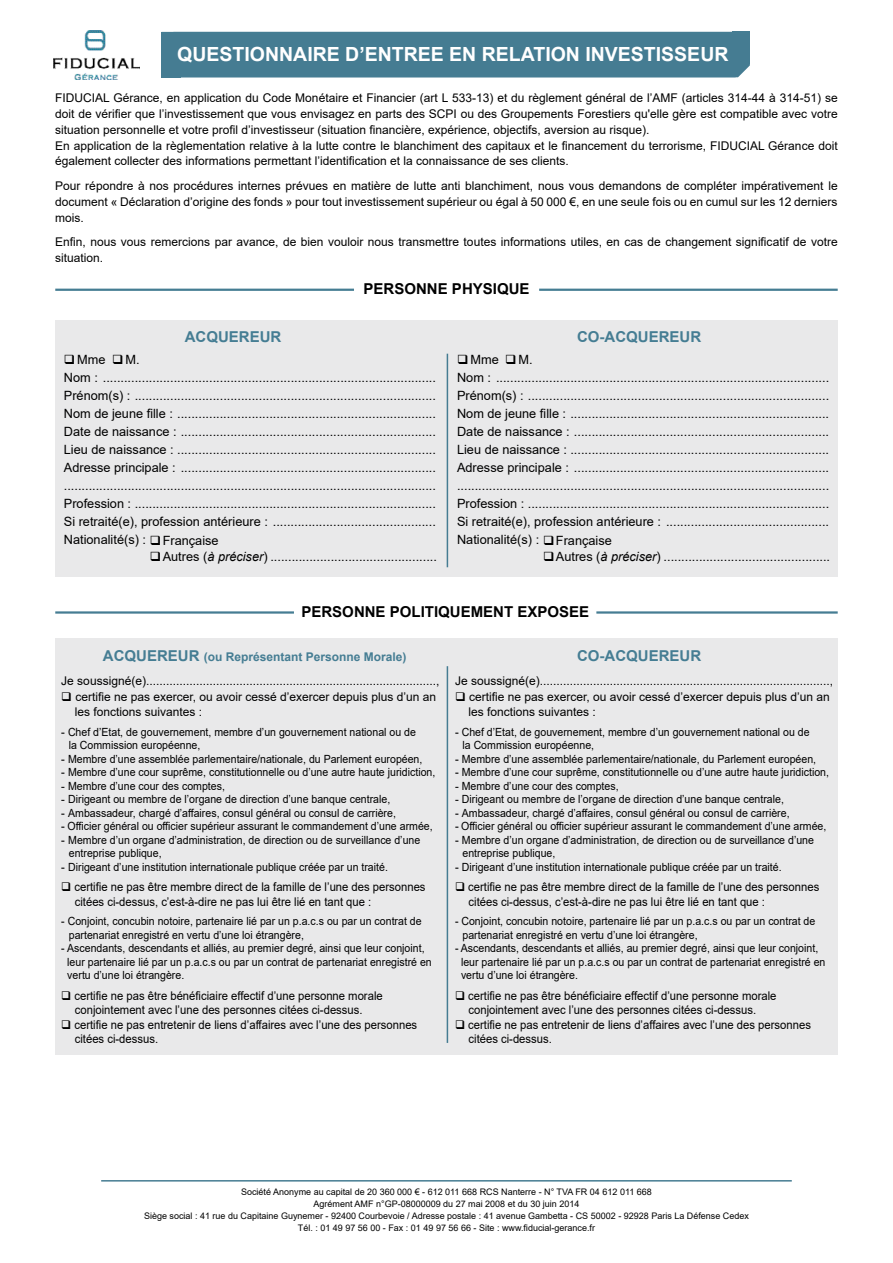
<style>
.page{position:relative;width:893px;height:1263px;background:#fff}
.page>*{position:absolute;margin:0;border:0;box-sizing:border-box;transform-origin:0 0}
.t1{font:700 19.5px "Arial";color:#fff}
.t2{font:700 15px "Arial";color:#000}
.t3{font:700 15px "Arial";color:#457d93}
.t4{font:12.75px/18px "Arial";color:#000}
.t5{font:12px/15.8px "Arial";color:#000}
.t6{font:12px/14.4px "Arial";color:#000;scale:.94 1}
.t7{font:700 12px "Arial";color:#457d93}
.t8{font:11.25px/13.5px "Arial";color:#000}
.t9{font:11.25px/13.5px "Arial";color:#000;scale:.94 1}
.t10{font:9px/12.1px "Arial";color:#000;text-align:center}
.s1{font-style:italic}
.s2{font-size:15px}
.s3{font-size:10.65px}
</style>
<div class="page">
<hr style="left:101px;top:1180px;width:691px;height:1px;background:#457c92">
<div style="left:181px;top:34px;width:569px;height:43px;background:#457c92"></div>
<div style="left:162px;top:32px;width:19px;height:45px;background:#457c92"></div>
<div style="left:732px;top:32px;width:18px;height:32px;background:#457c92"></div>
<hr style="left:162px;top:32px;width:588px;height:2px;background:#457d93">
<hr style="left:162px;top:75px;width:574px;height:2px;background:#457d93">
<hr style="left:55px;top:289px;width:299px;height:2px;background:#457d93">
<hr style="left:539px;top:289px;width:299px;height:2px;background:#457d93">
<div style="left:55px;top:320px;width:783px;height:257px;background:#e9e9ea"></div>
<hr style="left:447px;top:354px;width:1px;height:213px;background:#457c92">
<div style="left:55px;top:638px;width:783px;height:416px;background:#e9e9ea"></div>
<hr style="left:55px;top:611px;width:239px;height:3px;background:#457d93">
<hr style="left:596px;top:611px;width:242px;height:3px;background:#457d93">
<hr style="left:447px;top:666px;width:1px;height:377px;background:#457c92">
<img style="left:53px;top:30px;width:87px;height:49px">
<h1 class="t1" style="left:177px;top:41px;width:553px">QUESTIONNAIRE D’ENTREE EN RELATION INVESTISSEUR</h1>
<p class="t5" style="left:55px;top:90px;width:784px">FIDUCIAL Gérance, en application du Code Monétaire et Financier (art L 533-13) et du règlement général de l’AMF (articles 314-44 à 314-51) se doit de vérifier que l’investissement que vous envisagez en parts des SCPI ou des Groupements Forestiers qu'elle gère est compatible avec votre situation personnelle et votre profil d’investisseur (situation financière, expérience, objectifs, aversion au risque).<br>En application de la règlementation relative à la lutte contre le blanchiment des capitaux et le financement du terrorisme, FIDUCIAL Gérance doit également collecter des informations permettant l’identification et la connaissance de ses clients.</p>
<p class="t5" style="left:55px;top:178px;width:784px;text-align:justify">Pour répondre à nos procédures internes prévues en matière de lutte anti blanchiment, nous vous demandons de compléter impérativement le document « Déclaration d’origine des fonds » pour tout investissement supérieur ou égal à 50 000 €, en une seule fois ou en cumul sur les 12 derniers mois.</p>
<p class="t5" style="left:55px;top:234px;width:784px">Enfin, nous vous remercions par avance, de bien vouloir nous transmettre toutes informations utiles, en cas de changement significatif de votre situation.</p>
<p class="t2" style="left:364px;top:278px;width:167px">PERSONNE PHYSIQUE</p>
<p class="t3" style="left:185px;top:326px;width:98px">ACQUEREUR</p>
<p class="t3" style="left:577px;top:326px;width:126px">CO-ACQUEREUR</p>
<p class="t4" style="left:64px;top:351px;width:374px">❑ Mme ❑ M.<br>Nom : ..............................................................................................<br>Prénom(s) : .....................................................................................<br>Nom de jeune fille : .........................................................................<br>Date de naissance : ........................................................................<br>Lieu de naissance : .........................................................................<br>Adresse principale : ........................................................................ .........................................................................................................<br>Profession : .....................................................................................<br>Si retraité(e), profession antérieure : ..............................................<br>Nationalité(s) : ❑ Française</p>
<p class="t4" style="left:150px;top:547px;width:289px">❑ Autres (<span class="s1">à préciser</span>) ...............................................</p>
<p class="t4" style="left:457px;top:351px;width:374px">❑ Mme ❑ M.<br>Nom : ..............................................................................................<br>Prénom(s) : .....................................................................................<br>Nom de jeune fille : .........................................................................<br>Date de naissance : ........................................................................<br>Lieu de naissance : .........................................................................<br>Adresse principale : ........................................................................ .........................................................................................................<br>Profession : .....................................................................................<br>Si retraité(e), profession antérieure : ..............................................<br>Nationalité(s) : ❑ Française</p>
<p class="t4" style="left:543px;top:547px;width:289px">❑ Autres (<span class="s1">à préciser</span>) ...............................................</p>
<p class="t2" style="left:301px;top:601px;width:289px">PERSONNE POLITIQUEMENT EXPOSEE</p>
<p class="t7" style="left:103px;top:648px;width:305px"><span class="s2">ACQUEREUR</span> (ou Représentant Personne Morale)</p>
<p class="t3" style="left:577px;top:645px;width:126px">CO-ACQUEREUR</p>
<p class="t5" style="left:61px;top:673px;width:380px">Je soussigné(e).......................................................................................,</p>
<p class="t5" style="left:75px;top:688px;width:363px;text-indent:-14px">❑ certifie ne pas exercer, ou avoir cessé d’exercer depuis plus d’un an les fonctions suivantes :</p>
<p class="t8" style="left:69px;top:725px;width:349px;text-indent:-8px">- Chef d’Etat, de gouvernement, membre d’un gouvernement national ou de la Commission européenne,</p>
<p class="t8" style="left:61px;top:752px;width:363px">- Membre d’une assemblée parlementaire/nationale, du Parlement européen,</p>
<p class="t8" style="left:61px;top:766px;width:376px">- Membre d’une cour suprême, constitutionnelle ou d’une autre haute juridiction,</p>
<p class="t9" style="left:61px;top:779px;width:176px"><span class="s3">-</span> Membre d’une cour des comptes,</p>
<p class="t9" style="left:61px;top:793px;width:351px"><span class="s3">-</span> Dirigeant ou membre de l’organe de direction d’une banque centrale,</p>
<p class="t8" style="left:61px;top:806px;width:336px">- Ambassadeur, chargé d’affaires, consul général ou consul de carrière,</p>
<p class="t8" style="left:61px;top:820px;width:373px">- Officier général ou officier supérieur assurant le commandement d’une armée,</p>
<p class="t8" style="left:69px;top:833px;width:353px;text-indent:-7px">- Membre d’un organe d’administration, de direction ou de surveillance d’une entreprise publique,</p>
<p class="t8" style="left:61px;top:860px;width:328px">- Dirigeant d’une institution internationale publique créée par un traité.</p>
<p class="t6" style="left:75px;top:880px;width:375px;text-indent:-14px">❑ certifie ne pas être membre direct de la famille de l’une des personnes citées ci-dessus, c’est-à-dire ne pas lui être lié en tant que :</p>
<p class="t9" style="left:69px;top:914px;width:377px;text-indent:-7px">- Conjoint, concubin notoire, partenaire lié par un p.a.c.s ou par un contrat de partenariat enregistré en vertu d’une loi étrangère,</p>
<p class="t9" style="left:67px;top:941px;width:389px;text-indent:-6px">- Ascendants, descendants et alliés, au premier degré, ainsi que leur conjoint, leur partenaire lié par un p.a.c.s ou par un contrat de partenariat enregistré en vertu d’une loi étrangère.</p>
<p class="t6" style="left:61px;top:988px;width:343px;text-align:center">❑ certifie ne pas être bénéficiaire effectif d’une personne morale conjointement avec l’une des personnes citées ci-dessus.</p>
<p class="t6" style="left:75px;top:1017px;width:366px;text-indent:-14px">❑ certifie ne pas entretenir de liens d’affaires avec l’une des personnes citées ci-dessus.</p>
<p class="t5" style="left:455px;top:673px;width:380px">Je soussigné(e).......................................................................................,</p>
<p class="t5" style="left:468px;top:688px;width:363px;text-indent:-14px">❑ certifie ne pas exercer, ou avoir cessé d’exercer depuis plus d’un an les fonctions suivantes :</p>
<p class="t8" style="left:462px;top:725px;width:349px;text-indent:-8px">- Chef d’Etat, de gouvernement, membre d’un gouvernement national ou de la Commission européenne,</p>
<p class="t8" style="left:455px;top:752px;width:363px">- Membre d’une assemblée parlementaire/nationale, du Parlement européen,</p>
<p class="t8" style="left:455px;top:766px;width:376px">- Membre d’une cour suprême, constitutionnelle ou d’une autre haute juridiction,</p>
<p class="t9" style="left:455px;top:779px;width:176px"><span class="s3">-</span> Membre d’une cour des comptes,</p>
<p class="t9" style="left:455px;top:793px;width:351px"><span class="s3">-</span> Dirigeant ou membre de l’organe de direction d’une banque centrale,</p>
<p class="t8" style="left:455px;top:806px;width:336px">- Ambassadeur, chargé d’affaires, consul général ou consul de carrière,</p>
<p class="t8" style="left:455px;top:820px;width:373px">- Officier général ou officier supérieur assurant le commandement d’une armée,</p>
<p class="t8" style="left:462px;top:833px;width:353px;text-indent:-7px">- Membre d’un organe d’administration, de direction ou de surveillance d’une entreprise publique,</p>
<p class="t8" style="left:455px;top:860px;width:328px">- Dirigeant d’une institution internationale publique créée par un traité.</p>
<p class="t6" style="left:468px;top:880px;width:375px;text-indent:-14px">❑ certifie ne pas être membre direct de la famille de l’une des personnes citées ci-dessus, c’est-à-dire ne pas lui être lié en tant que :</p>
<p class="t9" style="left:462px;top:914px;width:377px;text-indent:-7px">- Conjoint, concubin notoire, partenaire lié par un p.a.c.s ou par un contrat de partenariat enregistré en vertu d’une loi étrangère,</p>
<p class="t9" style="left:461px;top:941px;width:389px;text-indent:-6px">- Ascendants, descendants et alliés, au premier degré, ainsi que leur conjoint, leur partenaire lié par un p.a.c.s ou par un contrat de partenariat enregistré en vertu d’une loi étrangère.</p>
<p class="t6" style="left:455px;top:988px;width:343px;text-align:center">❑ certifie ne pas être bénéficiaire effectif d’une personne morale conjointement avec l’une des personnes citées ci-dessus.</p>
<p class="t6" style="left:468px;top:1017px;width:366px;text-indent:-14px">❑ certifie ne pas entretenir de liens d’affaires avec l’une des personnes citées ci-dessus.</p>
<p class="t10" style="left:144px;top:1185px;width:606px">Société Anonyme au capital de 20 360 000 € - 612 011 668 RCS Nanterre - N° TVA FR 04 612 011 668<br>Agrément AMF n°GP-08000009 du 27 mai 2008 et du 30 juin 2014<br>Siège social : 41 rue du Capitaine Guynemer - 92400 Courbevoie / Adresse postale : 41 avenue Gambetta - CS 50002 - 92928 Paris La Défense Cedex Tél. : 01 49 97 56 00 - Fax : 01 49 97 56 66 - Site : www.fiducial-gerance.fr</p>
</div>
